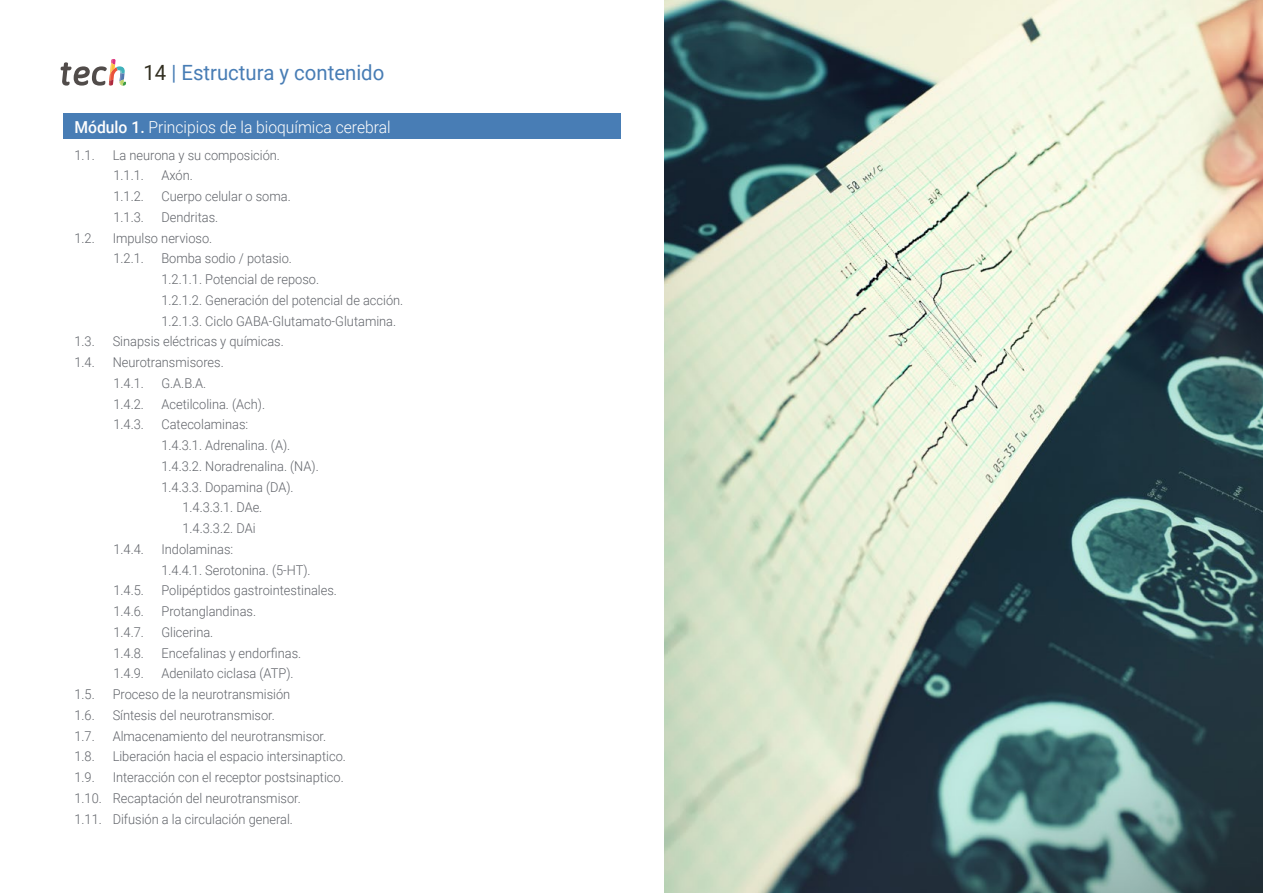
<style>
.page{position:relative;width:1263px;height:893px;background:#fff}
.page>*{position:absolute;margin:0;border:0;box-sizing:border-box;transform-origin:0 0}
.t1{font:21px "Roboto";color:#487db5}
.t2{font:300 16.5px "Roboto";color:#fffefd;scale:.95 1}
.t3{font:300 13.5px/20.7px "Roboto";color:#61646a;scale:.95 1}
.s1{color:#312e20}
.s2{font-weight:500}
</style>
<div class="page">
<img style="left:664px;top:0;width:599px;height:893px">
<svg style="left:61px;top:59px;width:65px;height:27px"></svg>
<div style="left:64px;top:114px;width:557px;height:25px;background:#487db5"></div>
<h1 class="t1" style="left:144px;top:57px;width:242px"><span class="s1">14</span> | Estructura y contenido</h1>
<p class="t2" style="left:74px;top:115px;width:334px"><span class="s2">Módulo 1.</span> Principios de la bioquímica cerebral</p>
<p class="t3" style="left:74px;top:144px;width:23px">1.1.</p>
<p class="t3" style="left:113px;top:144px;width:178px">La neurona y su composición.<br>1.1.1.</p>
<p class="t3" style="left:161px;top:165px;width:35px">Axón.</p>
<p class="t3" style="left:113px;top:185px;width:34px">1.1.2.</p>
<p class="t3" style="left:161px;top:185px;width:138px">Cuerpo celular o soma.</p>
<p class="t3" style="left:113px;top:206px;width:34px">1.1.3.</p>
<p class="t3" style="left:161px;top:206px;width:61px">Dendritas.</p>
<p class="t3" style="left:74px;top:227px;width:23px">1.2.</p>
<p class="t3" style="left:113px;top:227px;width:106px">Impulso nervioso.<br>1.2.1.</p>
<p class="t3" style="left:161px;top:248px;width:256px">Bomba sodio / potasio.<br>1.2.1.1. Potencial de reposo.<br>1.2.1.2. Generación del potencial de acción.<br>1.2.1.3. Ciclo GABA-Glutamato-Glutamina.</p>
<p class="t3" style="left:74px;top:331px;width:23px">1.3.</p>
<p class="t3" style="left:113px;top:331px;width:182px">Sinapsis eléctricas y químicas.</p>
<p class="t3" style="left:74px;top:351px;width:23px">1.4.</p>
<p class="t3" style="left:113px;top:351px;width:118px">Neurotransmisores.<br>1.4.1.</p>
<p class="t3" style="left:161px;top:372px;width:49px">G.A.B.A.</p>
<p class="t3" style="left:113px;top:393px;width:34px">1.4.2.</p>
<p class="t3" style="left:161px;top:393px;width:111px">Acetilcolina. (Ach).</p>
<p class="t3" style="left:113px;top:414px;width:34px">1.4.3.</p>
<p class="t3" style="left:161px;top:414px;width:93px">Catecolaminas:</p>
<p class="t3" style="left:161px;top:434px;width:137px">1.4.3.1. Adrenalina. (A).</p>
<p class="t3" style="left:161px;top:455px;width:167px">1.4.3.2. Noradrenalina. (NA).</p>
<p class="t3" style="left:161px;top:476px;width:141px">1.4.3.3. Dopamina (DA).</p>
<p class="t3" style="left:182px;top:497px;width:86px">1.4.3.3.1. DAe.</p>
<p class="t3" style="left:182px;top:517px;width:78px">1.4.3.3.2. DAi</p>
<p class="t3" style="left:113px;top:538px;width:34px">1.4.4.</p>
<p class="t3" style="left:161px;top:538px;width:159px">Indolaminas:<br>1.4.4.1. Serotonina. (5-HT).</p>
<p class="t3" style="left:113px;top:580px;width:34px">1.4.5.</p>
<p class="t3" style="left:161px;top:580px;width:186px">Polipéptidos gastrointestinales.</p>
<p class="t3" style="left:113px;top:600px;width:34px">1.4.6.</p>
<p class="t3" style="left:161px;top:600px;width:101px">Protanglandinas.</p>
<p class="t3" style="left:113px;top:621px;width:34px">1.4.7.</p>
<p class="t3" style="left:161px;top:621px;width:56px">Glicerina.</p>
<p class="t3" style="left:113px;top:642px;width:34px">1.4.8.</p>
<p class="t3" style="left:161px;top:642px;width:149px">Encefalinas y endorfinas.</p>
<p class="t3" style="left:113px;top:663px;width:34px">1.4.9.</p>
<p class="t3" style="left:161px;top:663px;width:141px">Adenilato ciclasa (ATP).</p>
<p class="t3" style="left:74px;top:683px;width:23px">1.5.</p>
<p class="t3" style="left:113px;top:683px;width:188px">Proceso de la neurotransmisión</p>
<p class="t3" style="left:74px;top:704px;width:23px">1.6.</p>
<p class="t3" style="left:113px;top:704px;width:172px">Síntesis del neurotransmisor.</p>
<p class="t3" style="left:74px;top:725px;width:23px">1.7.</p>
<p class="t3" style="left:113px;top:725px;width:226px">Almacenamiento del neurotransmisor.</p>
<p class="t3" style="left:74px;top:746px;width:23px">1.8.</p>
<p class="t3" style="left:113px;top:746px;width:247px">Liberación hacia el espacio intersinaptico.</p>
<p class="t3" style="left:74px;top:766px;width:23px">1.9.</p>
<p class="t3" style="left:74px;top:766px;width:285px;text-indent:38px">Interacción con el receptor postsinaptico.<br>1.10. Recaptación del neurotransmisor.<br>1.11. Difusión a la circulación general.</p>
</div>
